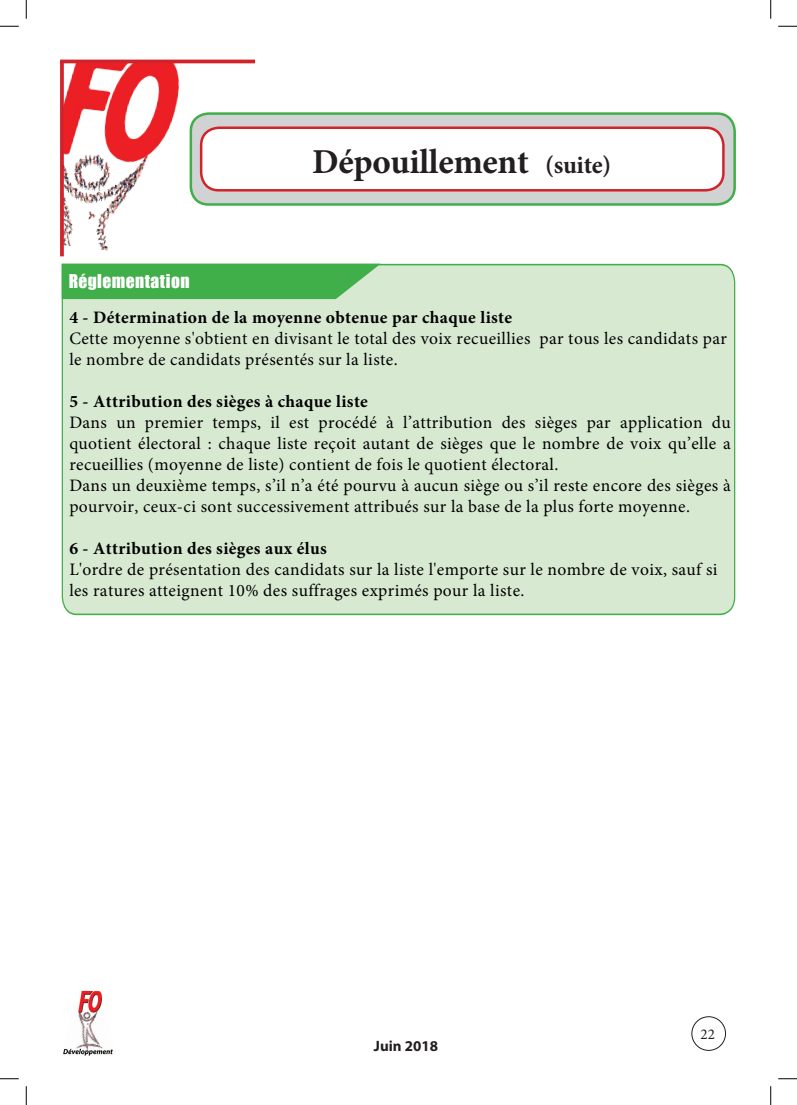
<style>
.page{position:relative;width:797px;height:1105px;background:#fff}
.page>*{position:absolute;margin:0;border:0;box-sizing:border-box;transform-origin:0 0}
.t1{font:700 35px "Minion Pro";letter-spacing:-.01em;color:#231f20}
.t2{font:17.5px/21px "Minion Pro";letter-spacing:.02em;color:#000}
.t3{font:700 17.5px "Minion Pro";letter-spacing:.02em;color:#000}
.t4{font:17.5px "Impact";letter-spacing:.02em;color:#fff}
.t5{font:700 15px "Myriad Pro";color:#231f20}
.t6{font:15px "Minion Pro";color:#231f20}
.s1{font-size:25px}
</style>
<div class="page">
<img style="left:63px;top:991px;width:50px;height:65px">
<div style="left:691px;top:1016px;width:34px;height:35px;border:1px solid #231f20;border-radius:50%"></div>
<img style="left:61px;top:63px;width:140px;height:194px">
<svg style="left:60px;top:63px;width:4px;height:193px"></svg>
<hr style="left:60px;top:60px;width:195px;height:3px;background:#d1232a">
<div style="left:61px;top:263px;width:675px;height:353px;background:#d8e9d2"></div>
<svg style="left:62px;top:264px;width:319px;height:35px;background:#4ab252"></svg>
<div style="left:191px;top:114px;width:543px;height:90px;background:#d1d2d4;border-radius:18px"></div>
<div style="left:190px;top:112px;width:546px;height:94px;border:2px solid #40ae49;border-radius:18px"></div>
<div style="left:201px;top:128px;width:522px;height:62px;background:#fff;border-radius:18px"></div>
<div style="left:200px;top:126px;width:524px;height:66px;border:2px solid #d1232a;border-radius:18px"></div>
<svg style="left:0;top:25px;width:19px;height:2px"></svg>
<svg style="left:778px;top:25px;width:19px;height:2px"></svg>
<svg style="left:0;top:1078px;width:19px;height:1px"></svg>
<svg style="left:778px;top:1078px;width:19px;height:1px"></svg>
<svg style="left:25px;top:0;width:2px;height:19px"></svg>
<svg style="left:25px;top:1086px;width:2px;height:19px"></svg>
<svg style="left:770px;top:0;width:1px;height:19px"></svg>
<svg style="left:770px;top:1086px;width:1px;height:19px"></svg>
<p class="t4" style="left:69px;top:268px;width:122px">Réglementation</p>
<p class="t1" style="left:312px;top:137px;width:300px">Dépouillement <span class="s1">(suite)</span></p>
<p class="t3" style="left:69px;top:305px;width:444px">4 - Détermination de la moyenne obtenue par chaque liste</p>
<p class="t2" style="left:69px;top:328px;width:659px">Cette moyenne s'obtient en divisant le total des voix recueillies par tous les candidats par le nombre de candidats présentés sur la liste.</p>
<p class="t3" style="left:69px;top:389px;width:300px">5 - Attribution des sièges à chaque liste</p>
<p class="t2" style="left:69px;top:412px;width:663px">Dans un premier temps, il est procédé à l’attribution des sièges par application du quotient électoral : chaque liste reçoit autant de sièges que le nombre de voix qu’elle a recueillies (moyenne de liste) contient de fois le quotient électoral.<br>Dans un deuxième temps, s’il n’a été pourvu à aucun siège ou s’il reste encore des sièges à pourvoir, ceux-ci sont successivement attribués sur la base de la plus forte moyenne.</p>
<p class="t3" style="left:69px;top:536px;width:259px">6 - Attribution des sièges aux élus</p>
<p class="t2" style="left:69px;top:559px;width:649px">L'ordre de présentation des candidats sur la liste l'emporte sur le nombre de voix, sauf si les ratures atteignent 10% des suffrages exprimés pour la liste.</p>
<p class="t5" style="left:374px;top:1036px;width:66px">Juin 2018</p>
<p class="t6" style="left:700px;top:1024px;width:16px">22</p>
</div>
